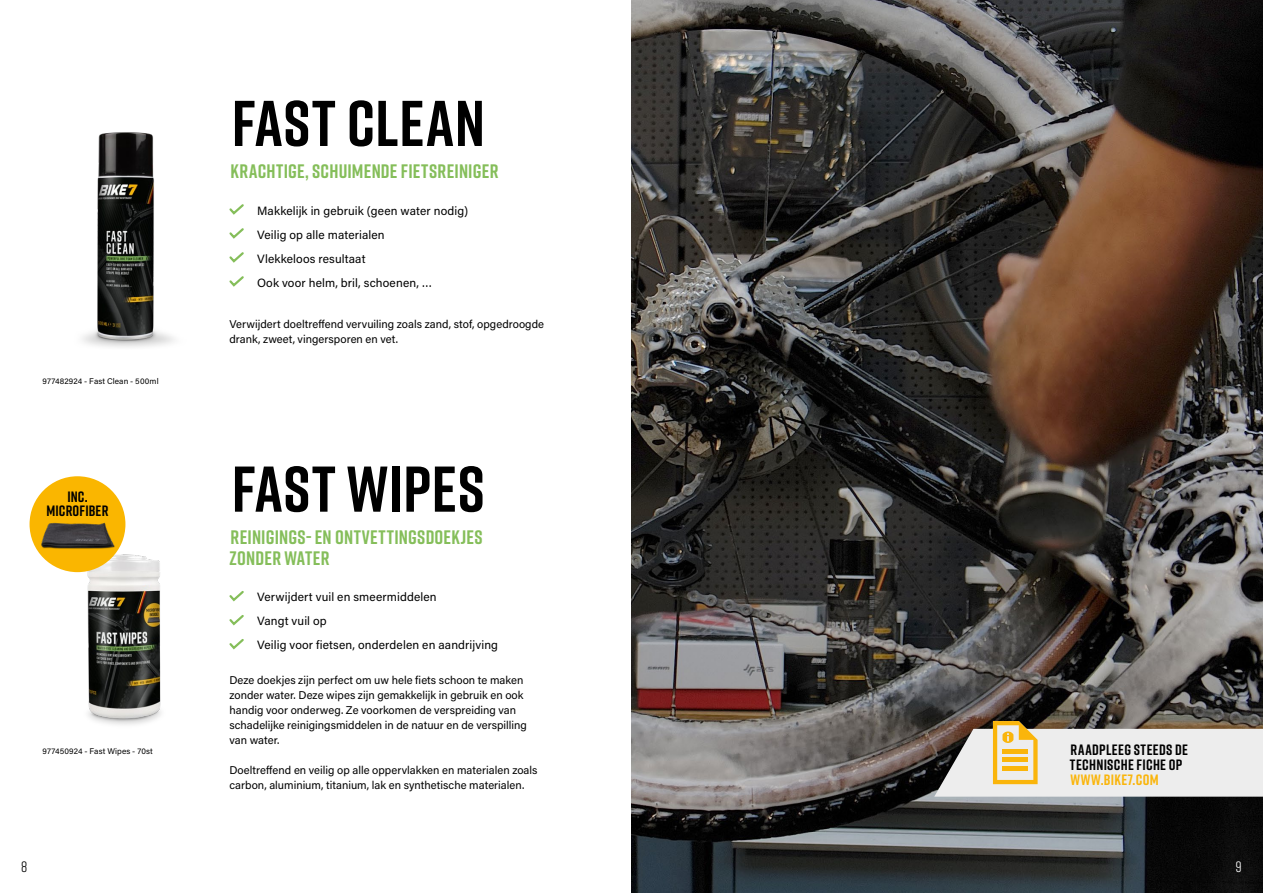
<style>
.page{position:relative;width:1263px;height:893px;background:#fff}
.page>*{position:absolute;margin:0;border:0;box-sizing:border-box;transform-origin:0 0}
.t1{font:700 64.5px "Rift";letter-spacing:.015em;color:#000}
.t2{font:700 19.5px/21px "Rift";letter-spacing:.015em;color:#85be5a}
.t3{font:700 15px/15px "Rift";letter-spacing:.02em;color:#000}
.t4{font:700 15px "Rift";letter-spacing:.03em;color:#fab50b}
.t5{font:15px "Rift";color:#000}
.t6{font:15px "Rift";color:#fff}
.t7{font:12px/24px "Acumin Pro";letter-spacing:.01em;color:#000}
.t8{font:11.25px/15px "Acumin Pro";letter-spacing:.005em;color:#000}
.t9{font:8.25px "Acumin Pro";letter-spacing:.015em;color:#000}
</style>
<div class="page">
<img style="left:631px;top:0;width:632px;height:893px">
<svg style="left:934px;top:721px;width:329px;height:76px;background:#d6d0c5"></svg>
<svg style="left:229px;top:204px;width:15px;height:11px"></svg>
<svg style="left:229px;top:228px;width:15px;height:11px"></svg>
<svg style="left:229px;top:252px;width:15px;height:11px"></svg>
<svg style="left:229px;top:276px;width:15px;height:11px"></svg>
<img style="left:82px;top:132px;width:93px;height:215px">
<svg style="left:229px;top:591px;width:15px;height:11px"></svg>
<svg style="left:229px;top:615px;width:15px;height:11px"></svg>
<svg style="left:229px;top:639px;width:15px;height:11px"></svg>
<img style="left:49px;top:543px;width:112px;height:182px">
<div style="left:30px;top:476px;width:95px;height:96px;background:#fab600;border-radius:50%"></div>
<img style="left:38px;top:522px;width:81px;height:31px">
<h1 class="t1" style="left:232px;top:77px;width:255px">FAST CLEAN</h1>
<h2 class="t2" style="left:230px;top:160px;width:269px">KRACHTIGE, SCHUIMENDE FIETSREINIGER</h2>
<p class="t7" style="left:257px;top:198px;width:212px">Makkelijk in gebruik (geen water nodig)<br>Veilig op alle materialen<br>Vlekkeloos resultaat<br>Ook voor helm, bril, schoenen, …</p>
<p class="t9" style="left:43px;top:375px;width:118px">977482924 - Fast Clean - 500ml</p>
<h3 class="t3" style="left:47px;top:489px;width:63px;line-height:14.2px;text-align:center">inc.<br>MICROFIBER</h3>
<p class="t9" style="left:43px;top:746px;width:112px">977450924 - Fast Wipes - 70st</p>
<p class="t8" style="left:229px;top:316px;width:316px">Verwijdert doeltreffend vervuiling zoals zand, stof, opgedroogde drank, zweet, vingersporen en vet.</p>
<h1 class="t1" style="left:232px;top:443px;width:254px">FAST WIPES</h1>
<h2 class="t2" style="left:230px;top:526px;width:255px">REINIGINGS- EN ONTVETTINGSDOEKJES<br>ZONDER WATER</h2>
<p class="t7" style="left:257px;top:585px;width:242px">Verwijdert vuil en smeermiddelen<br>Vangt vuil op<br>Veilig voor fietsen, onderdelen en aandrijving</p>
<p class="t8" style="left:229px;top:672px;width:299px">Deze doekjes zijn perfect om uw hele fiets schoon te maken zonder water. Deze wipes zijn gemakkelijk in gebruik en ook handig voor onderweg. Ze voorkomen de verspreiding van schadelijke reinigingsmiddelen in de natuur en de verspilling van water.</p>
<p class="t8" style="left:229px;top:762px;width:310px">Doeltreffend en veilig op alle oppervlakken en materialen zoals carbon, aluminium, titanium, lak en synthetische materialen.</p>
<h3 class="t3" style="left:1070px;top:741px;width:120px">RAADPLEEG STEEDS DE<br>TECHNISCHE FICHE OP</h3>
<h3 class="t4" style="left:1070px;top:769px;width:90px">WWW.BIKE7.COM</h3>
<h3 class="t5" style="left:21px;top:856px;width:8px">8</h3>
<h3 class="t6" style="left:1235px;top:856px;width:8px">9</h3>
</div>
